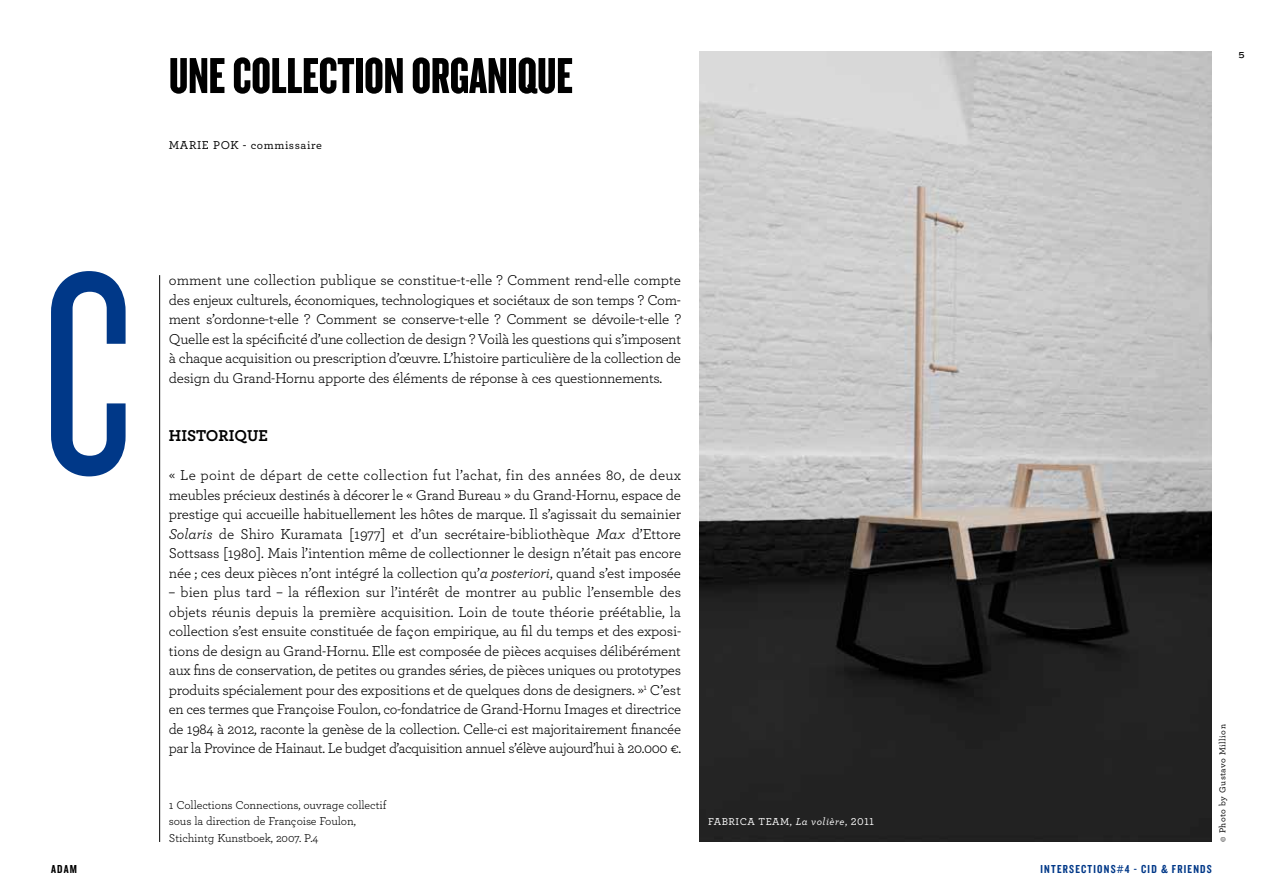
<style>
.page{position:relative;width:1263px;height:893px;background:#fff}
.page>*{position:absolute;margin:0;border:0;box-sizing:border-box;transform-origin:0 0}
.t1{font:299.25px "Knockout 27 Junior Bantamwt";color:#003888}
.t2{font:52.5px "Knockout 68 Full Featherwt";color:#000}
.t3{font:700 16.5px "Archer";color:#000}
.t4{font:15px/19.5px "Archer";letter-spacing:-.02em;color:#000;text-align:justify}
.t5{font:12px/16.5px "Archer";letter-spacing:-.01em;color:#000}
.t6{font:12px "Knockout 49 Liteweight";letter-spacing:.1em;color:#003888}
.t7{font:500 12px "Archer";letter-spacing:.05em;color:#000}
.t8{font:12px "Knockout 49 Liteweight";color:#000}
.t9{font:500 10.5px "Archer";letter-spacing:.05em;color:#fff}
.t10{font:500 9px "Archer";letter-spacing:.05em;color:#000}
.t11{font:9px "Knockout 33 Junior Heviwt";color:#000}
.s1{font-style:italic}
</style>
<div class="page">
<hr style="left:159px;top:275px;width:1px;height:567px;background:#000">
<img style="left:699px;top:51px;width:513px;height:791px">
<h2 class="t2" style="left:169px;top:44px;width:406px">UNE COLLECTION ORGANIQUE</h2>
<p class="t7" style="left:169px;top:136px;width:155px">MARIE POK - COMMISSAIRE</p>
<p class="t11" style="left:1238px;top:49px;width:8px">5</p>
<h1 class="t1" style="left:42px;top:200px;width:93px">C</h1>
<p class="t4" style="left:169px;top:270px;width:514px">omment une collection publique se constitue-t-elle ? Comment rend-elle compte des enjeux culturels, économiques, technologiques et sociétaux de son temps ? Com&shy;ment s’ordonne-t-elle ? Comment se conserve-t-elle ? Comment se dévoile-t-elle ?<br>Quelle est la spécificité d’une collection de design ? Voilà les questions qui s’imposent à chaque acquisition ou prescription d’œuvre. L’histoire particulière de la collection de design du Grand-Hornu apporte des éléments de réponse à ces questionnements.</p>
<p class="t3" style="left:169px;top:423px;width:101px">HISTORIQUE</p>
<p class="t4" style="left:169px;top:465px;width:514px">« Le point de départ de cette collection fut l’achat, fin des années 80, de deux meubles précieux destinés à décorer le « Grand Bureau » du Grand-Hornu, espace de prestige qui accueille habituellement les hôtes de marque. Il s’agissait du semainier <span class="s1">Solaris</span> de Shiro Kuramata [1977] et d’un secrétaire-bibliothèque <span class="s1">Max</span> d’Ettore Sottsass [1980]. Mais l’intention même de collectionner le design n’était pas encore née ; ces deux pièces n’ont intégré la collection qu’<span class="s1">a posteriori</span>, quand s’est imposée</p>
<p class="t4" style="left:169px;top:582px;width:514px">– bien plus tard – la réflexion sur l’intérêt de montrer au public l’ensemble des objets réunis depuis la première acquisition. Loin de toute théorie préétablie, la collection s’est ensuite constituée de façon empirique, au fil du temps et des exposi&shy;tions de design au Grand-Hornu. Elle est composée de pièces acquises délibérément aux fins de conservation, de petites ou grandes séries, de pièces uniques ou prototypes produits spécialement pour des expositions et de quelques dons de designers. »<sup>1</sup> C’est en ces termes que Françoise Foulon, co-fondatrice de Grand-Hornu Images et directrice de 1984 à 2012, raconte la genèse de la collection. Celle-ci est majoritairement financée par la Province de Hainaut. Le budget d’acquisition annuel s’élève aujourd’hui à 20.000 €.</p>
<p class="t5" style="left:169px;top:796px;width:219px">1 Collections Connections, ouvrage collectif sous la direction de Françoise Foulon,<br>Stichintg Kunstboek, 2007. P.4</p>
<p class="t9" style="left:708px;top:814px;width:167px">FABRICA TEAM, <span class="s1">La volière</span>, 2011</p>
<p class="t10" style="left:1216px;top:842px;width:119px;rotate:-90deg">© PHOTO BY GUSTAVO MILLION</p>
<p class="t8" style="left:51px;top:861px;width:28px">ADAM</p>
<p class="t6" style="left:1040px;top:861px;width:173px">INTERSECTIONS#4 - CID &amp; FRIENDS</p>
</div>
